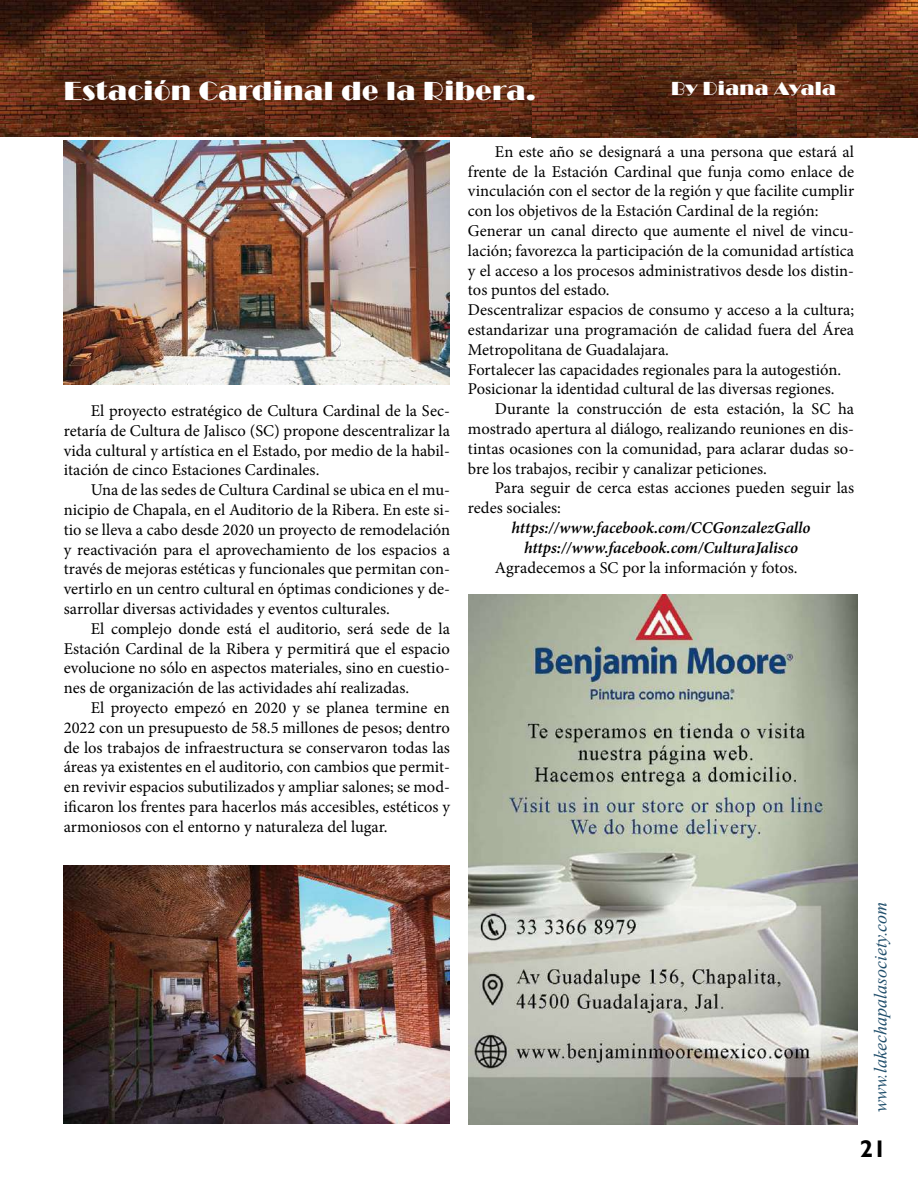
<style>
.page{position:relative;width:918px;height:1188px;background:#fff}
.page>*{position:absolute;margin:0;border:0;box-sizing:border-box;transform-origin:0 0}
.t1{font:27px "Broadway";letter-spacing:.02em;color:#fff}
.t2{font:700 24px "Gill Sans";color:#000}
.t3{font:19.5px "Broadway";letter-spacing:.02em;color:#fff}
.t4{font:italic 18px "Times New Roman";color:#214f6c}
.t5{font:16.5px/19.8px "Minion Pro";color:#000;text-align:justify}
.t6{font:italic 600 16.5px/19.8px "Minion Pro";letter-spacing:-.005em;color:#000;text-align:center}
</style>
<div class="page">
<img style="left:0;top:0;width:918px;height:137px">
<img style="left:468px;top:594px;width:390px;height:530px">
<img style="left:64px;top:141px;width:386px;height:243px">
<img style="left:64px;top:866px;width:386px;height:257px">
<h1 class="t1" style="left:64px;top:75px;width:474px">Estación Cardinal de la Ribera.</h1>
<p class="t3" style="left:671px;top:77px;width:166px">By Diana Ayala</p>
<p class="t5" style="left:64px;top:401px;width:388px;text-indent:27px">El proyecto estratégico de Cultura Cardinal de la Sec&shy;retaría de Cultura de Jalisco (SC) propone descentralizar la vida cultural y artística en el Estado, por medio de la habil&shy;itación de cinco Estaciones Cardinales.</p>
<p class="t5" style="left:64px;top:480px;width:388px;text-indent:27px">Una de las sedes de Cultura Cardinal se ubica en el mu&shy;nicipio de Chapala, en el Auditorio de la Ribera. En este si&shy;tio se lleva a cabo desde 2020 un proyecto de remodelación y reactivación para el aprovechamiento de los espacios a través de mejoras estéticas y funcionales que permitan con&shy;vertirlo en un centro cultural en óptimas condiciones y de&shy;sarrollar diversas actividades y eventos culturales.</p>
<p class="t5" style="left:64px;top:619px;width:388px;text-indent:27px">El complejo donde está el auditorio, será sede de la Estación Cardinal de la Ribera y permitirá que el espacio evolucione no sólo en aspectos materiales, sino en cuestio&shy;nes de organización de las actividades ahí realizadas.</p>
<p class="t5" style="left:64px;top:698px;width:388px;text-indent:27px">El proyecto empezó en 2020 y se planea termine en 2022 con un presupuesto de 58.5 millones de pesos; dentro de los trabajos de infraestructura se conservaron todas las áreas ya existentes en el auditorio, con cambios que permit&shy;en revivir espacios subutilizados y ampliar salones; se mod&shy;ificaron los frentes para hacerlos más accesibles, estéticos y armoniosos con el entorno y naturaleza del lugar.</p>
<p class="t5" style="left:468px;top:142px;width:388px;text-align:left;text-indent:27px">En este año se designará a una persona que estará al frente de la Estación Cardinal que funja como enlace de vinculación con el sector de la región y que facilite cumplir con los objetivos de la Estación Cardinal de la región:<br>Generar un canal directo que aumente el nivel de vincu&shy;lación; favorezca la participación de la comunidad artística y el acceso a los procesos administrativos desde los distin&shy;tos puntos del estado.<br>Descentralizar espacios de consumo y acceso a la cultura; estandarizar una programación de calidad fuera del Área Metropolitana de Guadalajara.<br>Fortalecer las capacidades regionales para la autogestión.<br>Posicionar la identidad cultural de las diversas regiones.</p>
<p class="t5" style="left:468px;top:399px;width:388px;text-indent:27px">Durante la construcción de esta estación, la SC ha mostrado apertura al diálogo, realizando reuniones en dis&shy;tintas ocasiones con la comunidad, para aclarar dudas so&shy;bre los trabajos, recibir y canalizar peticiones.</p>
<p class="t5" style="left:468px;top:478px;width:388px;text-indent:27px">Para seguir de cerca estas acciones pueden seguir las redes sociales:</p>
<p class="t6" style="left:512px;top:518px;width:301px">https://www.facebook.com/CCGonzalezGallo https://www.facebook.com/CulturaJalisco</p>
<p class="t5" style="left:495px;top:557px;width:304px">Agradecemos a SC por la información y fotos.</p>
<p class="t4" style="left:868px;top:1112px;width:212px;rotate:-90deg">www.lakechapalasociety.com</p>
<h2 class="t2" style="left:860px;top:1135px;width:28px">21</h2>
</div>
